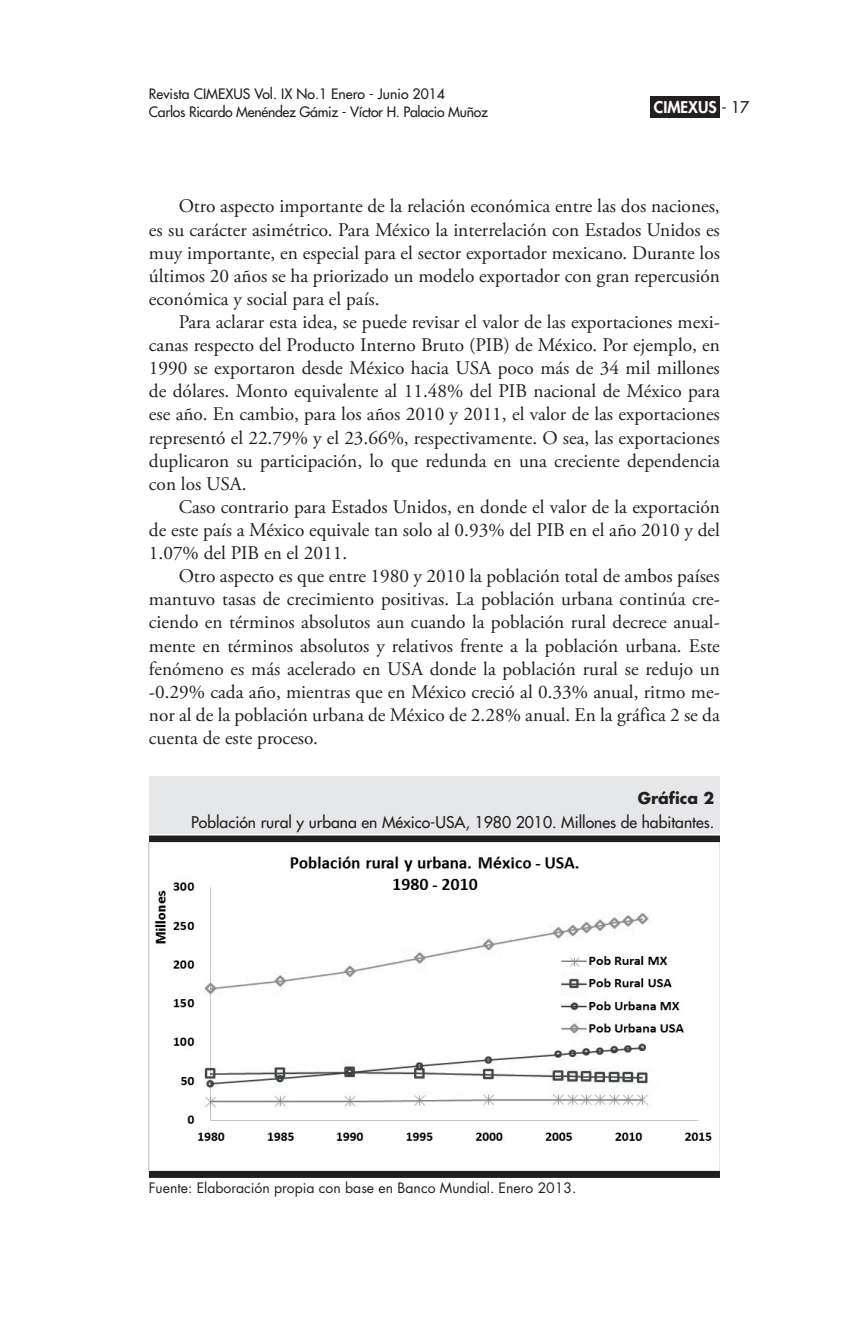
<style>
.page{position:relative;width:844px;height:1340px;background:#fff}
.page>*{position:absolute;margin:0;border:0;box-sizing:border-box;transform-origin:0 0}
.normal_SANGRIA{font:19.25px/23.1px "Adobe Garamond Pro";color:#231f20;text-align:justify}
.CUADROS_TITLES{font:500 15.75px "Futura Std";color:#231f20}
.t1{font:800 15.75px "Futura Std";color:#fff}
.CUADROS_TITLES-2{font:700 15.75px "Futura Std";color:#231f20}
.t2{font:500 14px/17.5px "Futura Std";letter-spacing:-.02em;color:#231f20}
.Fuentes_cuadros{font:14px "Futura Std";color:#231f20}
.s1{font-weight:500;color:#231f20}
</style>
<div class="page">
<div style="left:650px;top:96px;width:69px;height:21px;background:#231f20"></div>
<div style="left:149px;top:776px;width:570px;height:58px;background:#e6e7e9"></div>
<div style="left:149px;top:835px;width:570px;height:7px;background:#231f20"></div>
<div style="left:149px;top:1170px;width:570px;height:7px;background:#231f20"></div>
<img style="left:149px;top:842px;width:570px;height:328px">
<p class="t2" style="left:149px;top:86px;width:340px">Revista CIMEXUS Vol. IX No.1 Enero - Junio 2014<br>Carlos Ricardo Menéndez Gámiz - Víctor H. Palacio Muñoz</p>
<p class="t1" style="left:653px;top:97px;width:97px">CIMEXUS <span class="s1">- 17</span></p>
<p class="normal_SANGRIA" style="left:149px;top:195px;width:572px;text-indent:30px">Otro aspecto importante de la relación económica entre las dos naciones, es su carácter asimétrico. Para México la interrelación con Estados Unidos es muy importante, en especial para el sector exportador mexicano. Durante los últimos 20 años se ha priorizado un modelo exportador con gran repercusión económica y social para el país.</p>
<p class="normal_SANGRIA" style="left:149px;top:311px;width:572px;text-indent:30px">Para aclarar esta idea, se puede revisar el valor de las exportaciones mexi&shy;canas respecto del Producto Interno Bruto (PIB) de México. Por ejemplo, en 1990 se exportaron desde México hacia USA poco más de 34 mil millones de dólares. Monto equivalente al 11.48% del PIB nacional de México para ese año. En cambio, para los años 2010 y 2011, el valor de las exportaciones representó el 22.79% y el 23.66%, respectivamente. O sea, las exportaciones duplicaron su participación, lo que redunda en una creciente dependencia con los USA.</p>
<p class="normal_SANGRIA" style="left:149px;top:496px;width:572px;text-indent:30px">Caso contrario para Estados Unidos, en donde el valor de la exportación de este país a México equivale tan solo al 0.93% del PIB en el año 2010 y del 1.07% del PIB en el 2011.</p>
<p class="normal_SANGRIA" style="left:149px;top:565px;width:572px;text-indent:30px">Otro aspecto es que entre 1980 y 2010 la población total de ambos países mantuvo tasas de crecimiento positivas. La población urbana continúa cre&shy;ciendo en términos absolutos aun cuando la población rural decrece anual&shy;mente en términos absolutos y relativos frente a la población urbana. Este fenómeno es más acelerado en USA donde la población rural se redujo un -0.29% cada año, mientras que en México creció al 0.33% anual, ritmo me&shy;nor al de la población urbana de México de 2.28% anual. En la gráfica 2 se da cuenta de este proceso.</p>
<p class="CUADROS_TITLES-2" style="left:637px;top:788px;width:78px">Gráfica 2</p>
<p class="CUADROS_TITLES" style="left:191px;top:811px;width:524px">Población rural y urbana en México-USA, 1980 2010. Millones de habitantes.</p>
<p class="Fuentes_cuadros" style="left:149px;top:1178px;width:429px">Fuente: Elaboración propia con base en Banco Mundial. Enero 2013.</p>
</div>
